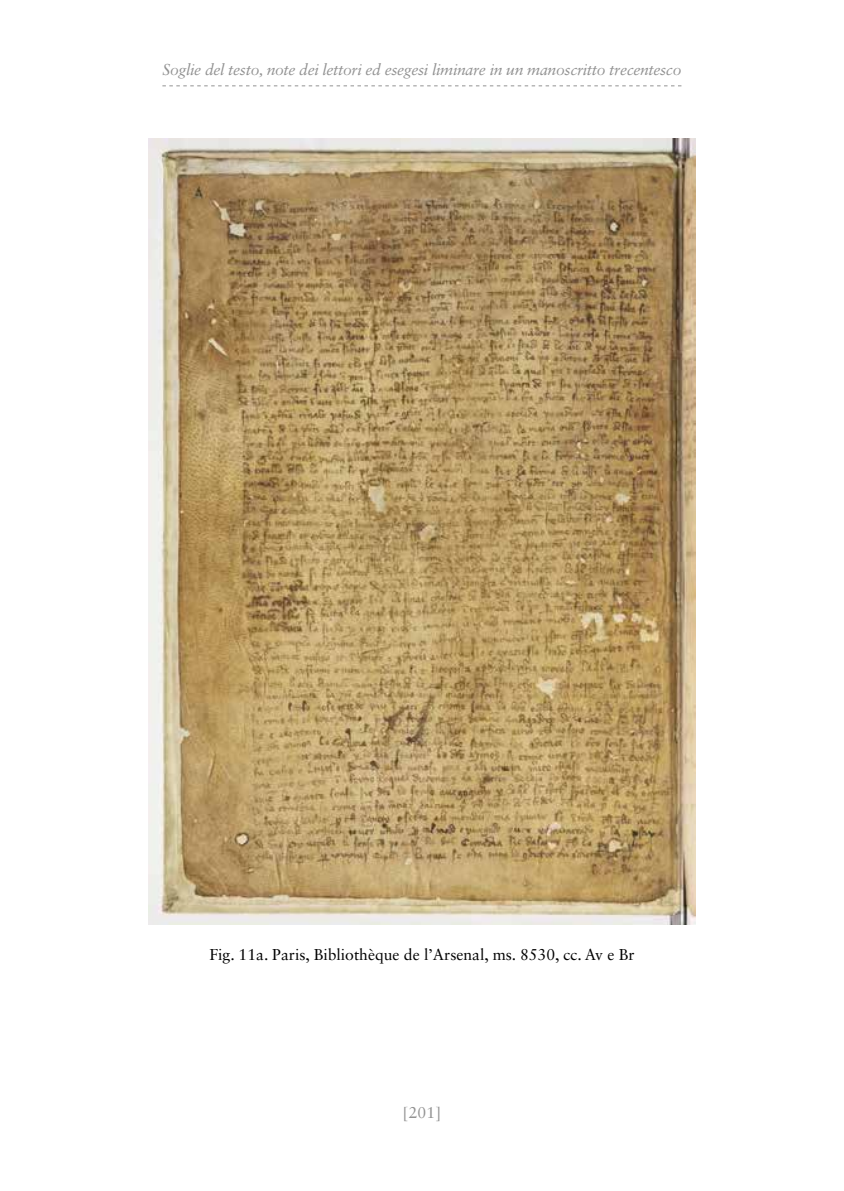
<style>
.page{position:relative;width:844px;height:1191px;background:#fff}
.page>*{position:absolute;margin:0;border:0;box-sizing:border-box;transform-origin:0 0}
.t1{font:italic 15.75px "Sabon LT Std";letter-spacing:-.02em;color:#929292}
.t2{font:15.75px "Sabon LT Std";color:#000}
.t3{font:15.75px "Sabon LT";color:#929292}
</style>
<div class="page">
<svg style="left:162px;top:85px;width:519px;height:1px"></svg>
<img style="left:149px;top:139px;width:545px;height:785px">
<p class="t1" style="left:162px;top:61px;width:520px">Soglie del testo, note dei lettori ed esegesi liminare in un manoscritto trecentesco</p>
<p class="t2" style="left:209px;top:945px;width:426px">Fig. 11a. Paris, Bibliothèque de l’Arsenal, ms. 8530, cc. Av e Br</p>
<p class="t3" style="left:403px;top:1102px;width:40px">[201]</p>
</div>
